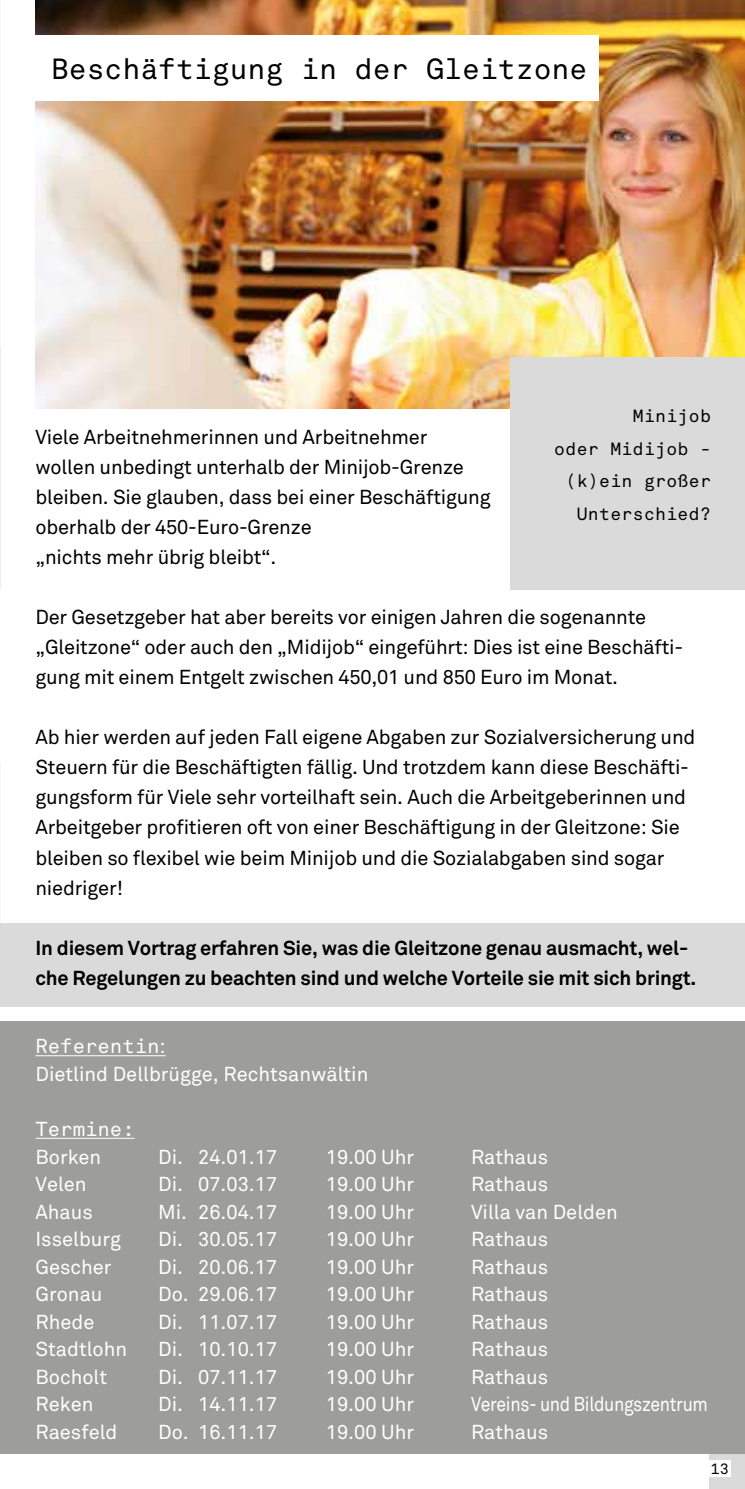
<style>
.page{position:relative;width:745px;height:1489px;background:#fff}
.page>*{position:absolute;margin:0;border:0;box-sizing:border-box;transform-origin:0 0}
.t1{font:28.75px "Akkurat Mono";color:#000}
.t2{font:20px/30px "Akkurat";letter-spacing:-.01em;color:#000}
.t3{font:20px "Akkurat";color:#fff}
.t4{font:700 20px/30px "Akkurat";letter-spacing:-.01em;color:#000}
.t5{font:20px "Akkurat";letter-spacing:-.02em;color:#fff;scale:.88 1}
.t6{font:20px "Akkurat Mono";color:#fff}
.t7{font:17.5px/32.5px "Akkurat Mono";letter-spacing:.02em;color:#000;text-align:right}
.t8{font:15px "Akkurat Mono";color:#000}
.s1{font-family:"Akkurat"}
</style>
<div class="page">
<div style="left:709px;top:1453px;width:35px;height:35px;background:#dadada"></div>
<div style="left:704px;top:1460px;width:26px;height:16px;background:#fff"></div>
<img style="left:0;top:0;width:1px;height:590px">
<img style="left:35px;top:0;width:709px;height:408px">
<div style="left:35px;top:35px;width:563px;height:66px;background:#fff"></div>
<div style="left:0;top:923px;width:744px;height:83px;background:#dadada"></div>
<div style="left:510px;top:357px;width:234px;height:233px;background:#dadada"></div>
<div style="left:0;top:1020px;width:744px;height:433px;background:#9d9d9c"></div>
<hr style="left:35px;top:1055px;width:131px;height:1px;background:#fff">
<hr style="left:35px;top:1137px;width:100px;height:1px;background:#fff">
<h1 class="t1" style="left:51px;top:51px;width:537px">Beschäftigung in der Gleitzone</h1>
<p class="t2" style="left:35px;top:423px;width:456px">Viele Arbeitnehmerinnen und Arbeitnehmer wollen unbedingt unterhalb der Minijob-Grenze bleiben. Sie glauben, dass bei einer Beschäftigung oberhalb der 450-Euro-Grenze<br>„nichts mehr übrig bleibt“.</p>
<p class="t7" style="left:554px;top:400px;width:158px">Minijob<br>oder Midijob - (k)ein großer<br>Unterschied?</p>
<p class="t2" style="left:35px;top:603px;width:648px">Der Gesetzgeber hat aber bereits vor einigen Jahren die sogenannte „Gleitzone“ oder auch den „Midijob“ eingeführt: Dies ist eine Beschäfti&shy;gung mit einem Entgelt zwischen 450,01 und 850 Euro im Monat.</p>
<p class="t2" style="left:35px;top:723px;width:661px">Ab hier werden auf jeden Fall eigene Abgaben zur Sozialversicherung und Steuern für die Beschäftigten fällig. Und trotzdem kann diese Beschäfti&shy;gungsform für Viele sehr vorteilhaft sein. Auch die Arbeitgeberinnen und Arbeitgeber profitieren oft von einer Beschäftigung in der Gleitzone: Sie bleiben so flexibel wie beim Minijob und die Sozialabgaben sind sogar niedriger!</p>
<p class="t4" style="left:35px;top:932px;width:662px">In diesem Vortrag erfahren Sie, was die Gleitzone genau ausmacht, wel&shy;che Regelungen zu beachten sind und welche Vorteile sie mit sich bringt.</p>
<p class="t6" style="left:35px;top:1034px;width:132px">Referentin<span class="s1">:</span></p>
<p class="t3" style="left:35px;top:1062px;width:334px">Dietlind Dellbrügge, Rechtsanwältin</p>
<p class="t6" style="left:35px;top:1116px;width:101px">Termine:</p>
<p class="t3" style="left:35px;top:1144px;width:67px">Borken</p>
<p class="t3" style="left:158px;top:1144px;width:120px">Di. 24.01.17</p>
<p class="t3" style="left:325px;top:1144px;width:90px">19.00 Uhr</p>
<p class="t3" style="left:470px;top:1144px;width:79px">Rathaus</p>
<p class="t3" style="left:35px;top:1172px;width:53px">Velen</p>
<p class="t3" style="left:158px;top:1172px;width:120px">Di. 07.03.17</p>
<p class="t3" style="left:325px;top:1172px;width:90px">19.00 Uhr</p>
<p class="t3" style="left:470px;top:1172px;width:79px">Rathaus</p>
<p class="t3" style="left:35px;top:1199px;width:59px">Ahaus</p>
<p class="t3" style="left:158px;top:1199px;width:120px">Mi. 26.04.17</p>
<p class="t3" style="left:325px;top:1199px;width:90px">19.00 Uhr</p>
<p class="t3" style="left:470px;top:1199px;width:148px">Villa van Delden</p>
<p class="t3" style="left:35px;top:1227px;width:87px">Isselburg</p>
<p class="t3" style="left:158px;top:1227px;width:120px">Di. 30.05.17</p>
<p class="t3" style="left:325px;top:1227px;width:90px">19.00 Uhr</p>
<p class="t3" style="left:470px;top:1227px;width:79px">Rathaus</p>
<p class="t3" style="left:35px;top:1254px;width:78px">Gescher</p>
<p class="t3" style="left:158px;top:1254px;width:120px">Di. 20.06.17</p>
<p class="t3" style="left:325px;top:1254px;width:90px">19.00 Uhr</p>
<p class="t3" style="left:470px;top:1254px;width:79px">Rathaus</p>
<p class="t3" style="left:35px;top:1282px;width:68px">Gronau</p>
<p class="t3" style="left:158px;top:1282px;width:120px">Do. 29.06.17</p>
<p class="t3" style="left:325px;top:1282px;width:90px">19.00 Uhr</p>
<p class="t3" style="left:470px;top:1282px;width:79px">Rathaus</p>
<p class="t3" style="left:35px;top:1309px;width:60px">Rhede</p>
<p class="t3" style="left:158px;top:1309px;width:120px">Di. 11.07.17</p>
<p class="t3" style="left:325px;top:1309px;width:90px">19.00 Uhr</p>
<p class="t3" style="left:470px;top:1309px;width:79px">Rathaus</p>
<p class="t3" style="left:35px;top:1337px;width:93px">Stadtlohn</p>
<p class="t3" style="left:158px;top:1337px;width:120px">Di. 10.10.17</p>
<p class="t3" style="left:325px;top:1337px;width:90px">19.00 Uhr</p>
<p class="t3" style="left:470px;top:1337px;width:79px">Rathaus</p>
<p class="t3" style="left:35px;top:1364px;width:73px">Bocholt</p>
<p class="t3" style="left:158px;top:1364px;width:120px">Di. 07.11.17</p>
<p class="t3" style="left:325px;top:1364px;width:90px">19.00 Uhr</p>
<p class="t3" style="left:470px;top:1364px;width:79px">Rathaus</p>
<p class="t3" style="left:35px;top:1392px;width:59px">Reken</p>
<p class="t3" style="left:158px;top:1392px;width:120px">Di. 14.11.17</p>
<p class="t3" style="left:325px;top:1392px;width:90px">19.00 Uhr</p>
<p class="t5" style="left:470px;top:1392px;width:271px">Vereins- und Bildungszentrum</p>
<p class="t3" style="left:35px;top:1419px;width:83px">Raesfeld</p>
<p class="t3" style="left:158px;top:1419px;width:120px">Do. 16.11.17</p>
<p class="t3" style="left:325px;top:1419px;width:90px">19.00 Uhr</p>
<p class="t3" style="left:470px;top:1419px;width:79px">Rathaus</p>
<p class="t8" style="left:710px;top:1459px;width:20px">13</p>
</div>
